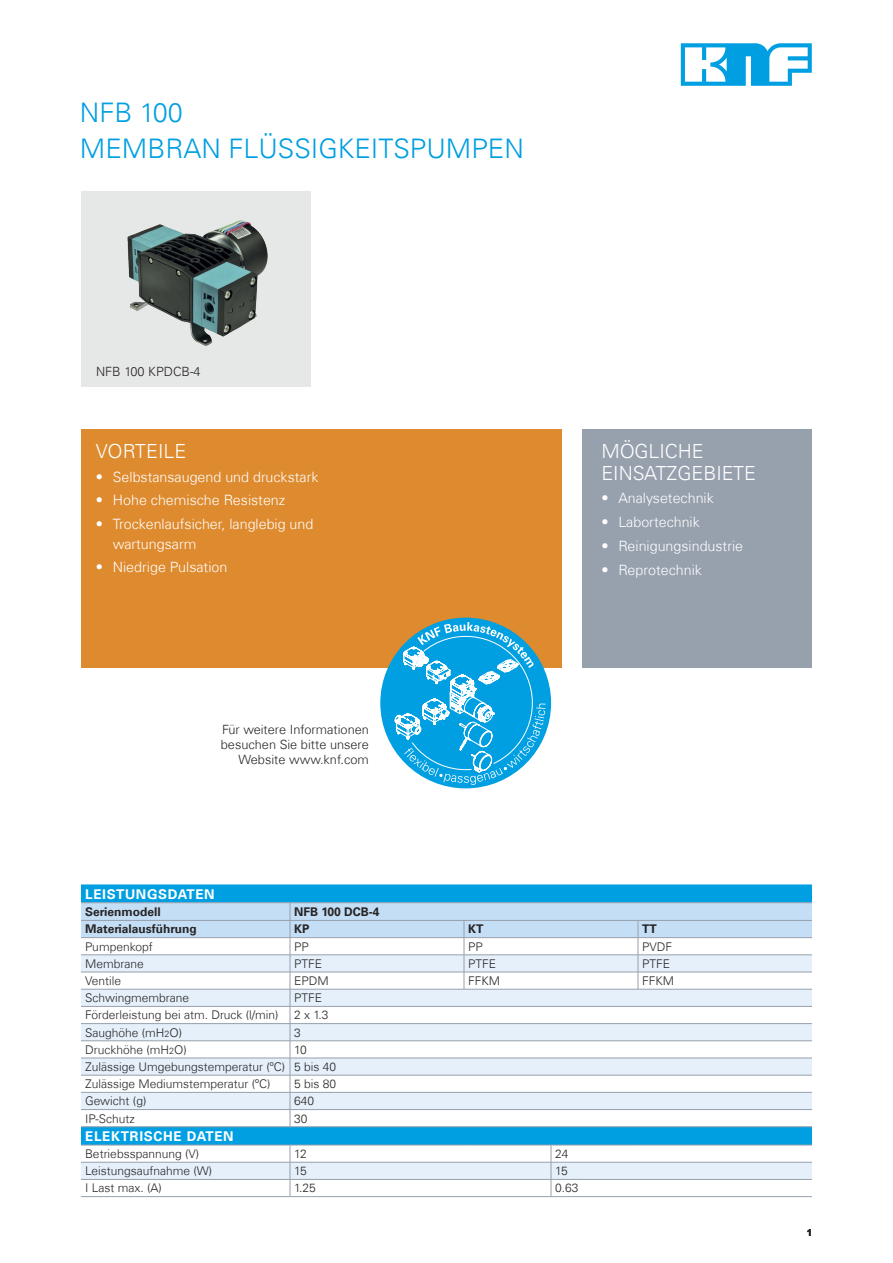
<style>
.page{position:relative;width:893px;height:1263px;background:#fff}
.page>*{position:absolute;margin:0;border:0;box-sizing:border-box;transform-origin:0 0}
.Headline{font:300 27px "Univers Com 45";color:#009fe1}
.Subline{font:300 19.5px/21.8px "Univers Com 45";color:#fff}
.t1{font:300 14.25px/19.5px "Univers Com 45";color:#fff}
.Titel_Headline_Tabel{font:700 13.5px "Univers Com 65";letter-spacing:.05em;color:#fff}
.Bildbezeichnung{font:300 12.75px/15px "Univers Com 45";color:#272425;text-align:right}
.Titel_Fließtext_Tabe{font:300 12px "Univers Com 45";color:#272425}
.Titel_Kopfzeile_Tabe{font:300 12px "Univers Com 45";color:#272425}
.Titel_Kopfzeile_Tabe-2{font:700 12px "Univers Com 65";color:#272425}
.t2{font:700 9.75px "Arial";color:#272425}
.s1{font-size:9px}
</style>
<div class="page">
<div style="left:81px;top:191px;width:229px;height:196px;background:#e6e7e7"></div>
<img style="left:127px;top:220px;width:141px;height:126px">
<div style="left:81px;top:429px;width:480px;height:239px;background:#de8a2e"></div>
<svg style="left:681px;top:43px;width:131px;height:43px"></svg>
<div style="left:583px;top:429px;width:229px;height:239px;background:#97a0ad"></div>
<svg style="left:383px;top:622px;width:163px;height:163px"></svg>
<div style="left:81px;top:884px;width:731px;height:18px;background:#009fe1"></div>
<svg style="left:81px;top:1127px;width:731px;height:52px"></svg>
<hr style="left:81px;top:902px;width:209px;height:1px;background:#97a0ad">
<hr style="left:81px;top:1162px;width:209px;height:1px;background:#97a0ad">
<hr style="left:81px;top:1179px;width:209px;height:1px;background:#97a0ad">
<hr style="left:81px;top:1145px;width:209px;height:1px;background:#97a0ad">
<hr style="left:81px;top:1126px;width:209px;height:1px;background:#97a0ad">
<hr style="left:81px;top:1196px;width:209px;height:1px;background:#97a0ad">
<svg style="left:551px;top:1146px;width:1px;height:50px"></svg>
<hr style="left:290px;top:902px;width:174px;height:1px;background:#97a0ad">
<hr style="left:464px;top:902px;width:87px;height:1px;background:#97a0ad">
<hr style="left:551px;top:902px;width:87px;height:1px;background:#97a0ad">
<hr style="left:638px;top:902px;width:174px;height:1px;background:#97a0ad">
<hr style="left:290px;top:1126px;width:174px;height:1px;background:#97a0ad">
<hr style="left:464px;top:1126px;width:87px;height:1px;background:#97a0ad">
<hr style="left:551px;top:1126px;width:87px;height:1px;background:#97a0ad">
<hr style="left:638px;top:1126px;width:174px;height:1px;background:#97a0ad">
<hr style="left:290px;top:1145px;width:174px;height:1px;background:#97a0ad">
<hr style="left:464px;top:1145px;width:87px;height:1px;background:#97a0ad">
<hr style="left:551px;top:1145px;width:87px;height:1px;background:#97a0ad">
<hr style="left:638px;top:1145px;width:174px;height:1px;background:#97a0ad">
<hr style="left:290px;top:1162px;width:174px;height:1px;background:#97a0ad">
<hr style="left:464px;top:1162px;width:87px;height:1px;background:#97a0ad">
<hr style="left:551px;top:1162px;width:87px;height:1px;background:#97a0ad">
<hr style="left:638px;top:1162px;width:174px;height:1px;background:#97a0ad">
<hr style="left:290px;top:1179px;width:174px;height:1px;background:#97a0ad">
<svg style="left:290px;top:1145px;width:1px;height:51px"></svg>
<hr style="left:464px;top:1179px;width:87px;height:1px;background:#97a0ad">
<hr style="left:551px;top:1179px;width:87px;height:1px;background:#97a0ad">
<hr style="left:638px;top:1179px;width:174px;height:1px;background:#97a0ad">
<hr style="left:290px;top:1196px;width:174px;height:1px;background:#97a0ad">
<hr style="left:464px;top:1196px;width:87px;height:1px;background:#97a0ad">
<hr style="left:551px;top:1196px;width:87px;height:1px;background:#97a0ad">
<hr style="left:638px;top:1196px;width:174px;height:1px;background:#97a0ad">
<svg style="left:81px;top:903px;width:731px;height:223px"></svg>
<hr style="left:464px;top:1023px;width:87px;height:1px;background:#97a0ad">
<hr style="left:551px;top:1023px;width:87px;height:1px;background:#97a0ad">
<hr style="left:638px;top:1023px;width:174px;height:1px;background:#97a0ad">
<hr style="left:81px;top:1040px;width:209px;height:1px;background:#97a0ad">
<hr style="left:290px;top:1040px;width:174px;height:1px;background:#97a0ad">
<hr style="left:464px;top:1040px;width:87px;height:1px;background:#97a0ad">
<hr style="left:551px;top:1040px;width:87px;height:1px;background:#97a0ad">
<hr style="left:638px;top:1040px;width:174px;height:1px;background:#97a0ad">
<p class="Headline" style="left:80px;top:96px;width:105px">NFB 100</p>
<p class="Headline" style="left:80px;top:132px;width:445px">MEMBRAN FLÜSSIGKEITSPUMPEN</p>
<p class="Bildbezeichnung" style="left:96px;top:363px;width:106px">NFB 100 KPDCB-4</p>
<p class="Subline" style="left:96px;top:440px;width:92px">VORTEILE</p>
<p class="t1" style="left:96px;top:467px;width:224px">• Selbstansaugend und druckstark</p>
<p class="t1" style="left:96px;top:491px;width:191px">• Hohe chemische Resistenz</p>
<p class="t1" style="left:113px;top:514px;width:202px;text-indent:-17px">• Trockenlaufsicher, langlebig und wartungsarm</p>
<p class="t1" style="left:96px;top:558px;width:133px">• Niedrige Pulsation</p>
<p class="Subline" style="left:601px;top:440px;width:156px">MÖGLICHE<br>EINSATZGEBIETE</p>
<p class="t1" style="left:601px;top:489px;width:114px">• Analysetechnik</p>
<p class="t1" style="left:601px;top:512px;width:100px">• Labortechnik</p>
<p class="t1" style="left:601px;top:536px;width:143px">• Reinigungsindustrie</p>
<p class="t1" style="left:601px;top:560px;width:102px">• Reprotechnik</p>
<p class="Bildbezeichnung" style="left:221px;top:722px;width:150px">Für weitere Informationen besuchen Sie bitte unsere<br>Website www.knf.com</p>
<p class="Titel_Headline_Tabel" style="left:85px;top:886px;width:131px">LEISTUNGSDATEN</p>
<p class="Titel_Kopfzeile_Tabe-2" style="left:85px;top:904px;width:77px">Serienmodell</p>
<p class="Titel_Kopfzeile_Tabe-2" style="left:294px;top:904px;width:87px">NFB 100 DCB-4</p>
<p class="Titel_Kopfzeile_Tabe-2" style="left:85px;top:922px;width:113px">Materialausführung</p>
<p class="Titel_Kopfzeile_Tabe-2" style="left:294px;top:922px;width:17px">KP</p>
<p class="Titel_Kopfzeile_Tabe-2" style="left:468px;top:922px;width:17px">KT</p>
<p class="Titel_Kopfzeile_Tabe-2" style="left:642px;top:922px;width:16px">TT</p>
<p class="Titel_Kopfzeile_Tabe" style="left:85px;top:939px;width:69px">Pumpenkopf</p>
<p class="Titel_Kopfzeile_Tabe" style="left:294px;top:939px;width:16px">PP</p>
<p class="Titel_Kopfzeile_Tabe" style="left:468px;top:939px;width:16px">PP</p>
<p class="Titel_Kopfzeile_Tabe" style="left:642px;top:939px;width:31px">PVDF</p>
<p class="Titel_Fließtext_Tabe" style="left:85px;top:956px;width:60px">Membrane</p>
<p class="Titel_Kopfzeile_Tabe" style="left:294px;top:956px;width:30px">PTFE</p>
<p class="Titel_Kopfzeile_Tabe" style="left:468px;top:956px;width:30px">PTFE</p>
<p class="Titel_Kopfzeile_Tabe" style="left:642px;top:956px;width:30px">PTFE</p>
<p class="Titel_Kopfzeile_Tabe" style="left:85px;top:973px;width:37px">Ventile</p>
<p class="Titel_Kopfzeile_Tabe" style="left:294px;top:973px;width:36px">EPDM</p>
<p class="Titel_Kopfzeile_Tabe" style="left:468px;top:973px;width:34px">FFKM</p>
<p class="Titel_Kopfzeile_Tabe" style="left:642px;top:973px;width:34px">FFKM</p>
<p class="Titel_Fließtext_Tabe" style="left:85px;top:990px;width:106px">Schwingmembrane</p>
<p class="Titel_Kopfzeile_Tabe" style="left:294px;top:990px;width:30px">PTFE</p>
<p class="Titel_Fließtext_Tabe" style="left:85px;top:1008px;width:195px">Förderleistung bei atm. Druck (l/min)</p>
<p class="Titel_Kopfzeile_Tabe" style="left:294px;top:1008px;width:36px">2 x 1.3</p>
<p class="Titel_Fließtext_Tabe" style="left:85px;top:1025px;width:99px">Saughöhe (mH<span class="s1">2</span>O)</p>
<p class="Titel_Kopfzeile_Tabe" style="left:294px;top:1025px;width:8px">3</p>
<p class="Titel_Fließtext_Tabe" style="left:85px;top:1042px;width:103px">Druckhöhe (mH<span class="s1">2</span>O)</p>
<p class="Titel_Kopfzeile_Tabe" style="left:294px;top:1042px;width:14px">10</p>
<p class="Titel_Fließtext_Tabe" style="left:85px;top:1059px;width:202px">Zulässige Umgebungstemperatur (ºC)</p>
<p class="Titel_Fließtext_Tabe" style="left:294px;top:1059px;width:44px">5 bis 40</p>
<p class="Titel_Fließtext_Tabe" style="left:85px;top:1076px;width:187px">Zulässige Mediumstemperatur (ºC)</p>
<p class="Titel_Fließtext_Tabe" style="left:294px;top:1076px;width:44px">5 bis 80</p>
<p class="Titel_Fließtext_Tabe" style="left:85px;top:1094px;width:63px">Gewicht (g)</p>
<p class="Titel_Kopfzeile_Tabe" style="left:294px;top:1094px;width:22px">640</p>
<p class="Titel_Fließtext_Tabe" style="left:85px;top:1111px;width:51px">IP-Schutz</p>
<p class="Titel_Kopfzeile_Tabe" style="left:294px;top:1111px;width:15px">30</p>
<p class="Titel_Headline_Tabel" style="left:85px;top:1128px;width:150px">ELEKTRISCHE DATEN</p>
<p class="Titel_Fließtext_Tabe" style="left:85px;top:1146px;width:115px">Betriebsspannung (V)</p>
<p class="Titel_Kopfzeile_Tabe" style="left:294px;top:1146px;width:14px">12</p>
<p class="Titel_Kopfzeile_Tabe" style="left:555px;top:1146px;width:15px">24</p>
<p class="Titel_Fließtext_Tabe" style="left:85px;top:1163px;width:129px">Leistungsaufnahme (W)</p>
<p class="Titel_Kopfzeile_Tabe" style="left:294px;top:1163px;width:14px">15</p>
<p class="Titel_Kopfzeile_Tabe" style="left:555px;top:1163px;width:14px">15</p>
<p class="Titel_Fließtext_Tabe" style="left:85px;top:1181px;width:78px">I Last max. (A)</p>
<p class="Titel_Kopfzeile_Tabe" style="left:294px;top:1181px;width:23px">1.25</p>
<p class="Titel_Kopfzeile_Tabe" style="left:555px;top:1181px;width:25px">0.63</p>
<p class="t2" style="left:807px;top:1226px;width:7px">1</p>
</div>
